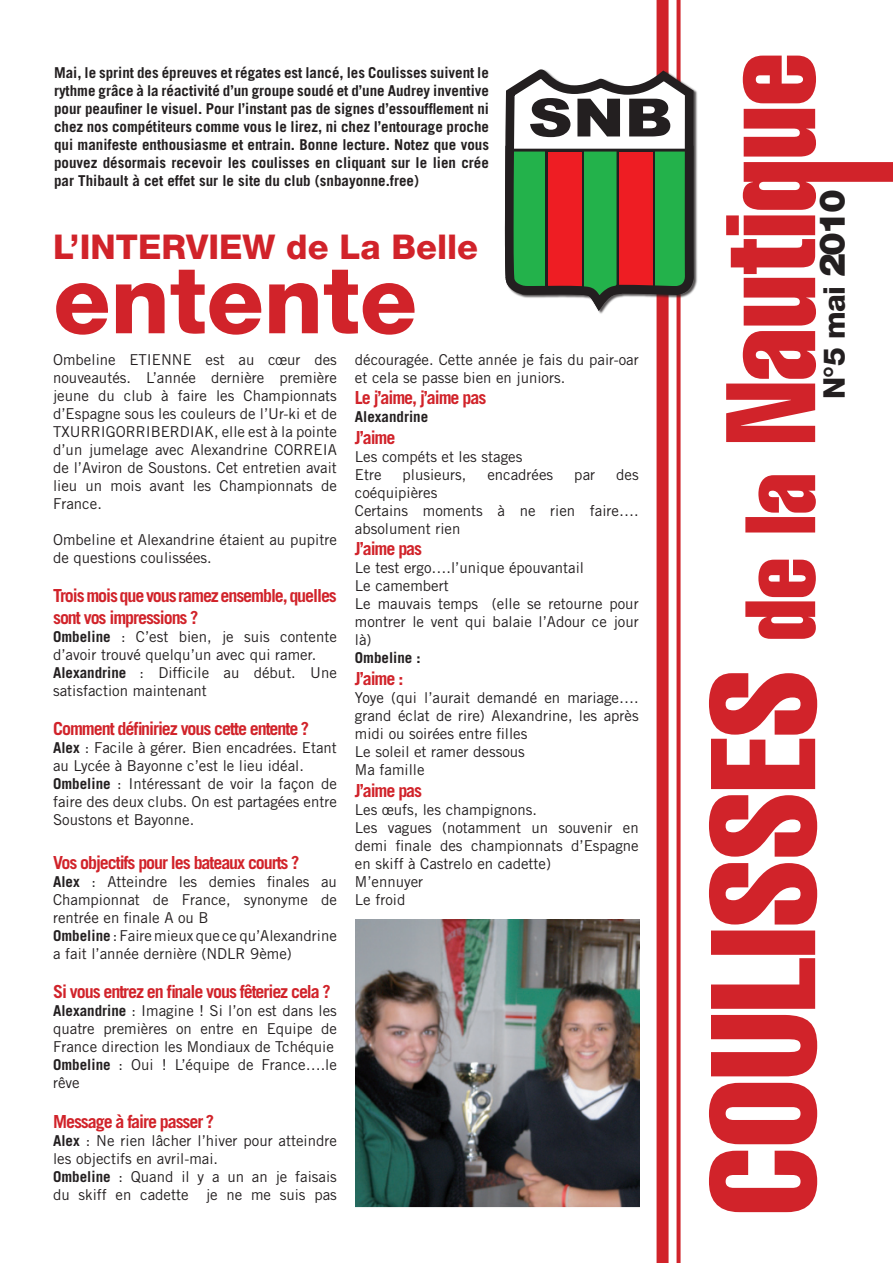
<style>
.page{position:relative;width:893px;height:1263px;background:#fff}
.page>*{position:absolute;margin:0;border:0;box-sizing:border-box;transform-origin:0 0}
.t1{font:800 94.05px "Helvetica Neue";color:#d1232a}
.t2{font:900 52.8px "Arial";color:#231f20;scale:1.18 1}
.t3{font:800 34.2px "Helvetica Neue";color:#d1232a}
.t4{font:800 29.85px "Helvetica Neue";color:#231f20}
.t5{font:700 18px/21.6px "Trade Gothic";letter-spacing:-.06em;color:#d1232a}
.t6{font:15px/18px "Trade Gothic";color:#231f20}
.t7{font:700 15px/18px "Trade Gothic";color:#231f20;text-align:justify}
.s1{font-weight:700}
.s2{font-weight:900;font-size:35.7px}
</style>
<div class="page">
<svg style="left:709px;top:56px;width:184px;height:1156px"></svg>
<div style="left:676px;top:0;width:5px;height:1263px;background:#d1232a"></div>
<div style="left:657px;top:0;width:12px;height:1263px;background:#d1232a"></div>
<div style="left:505px;top:70px;width:198px;height:251px;background:#231f20;opacity:.75"></div>
<svg style="left:505px;top:69px;width:188px;height:242px"></svg>
<img style="left:356px;top:920px;width:283px;height:288px">
<p class="t7" style="left:54px;top:64px;width:436px">Mai, le sprint des épreuves et régates est lancé, les Coulisses suivent le rythme grâce à la réactivité d’un groupe soudé et d’une Audrey inventive pour peaufiner le visuel. Pour l’instant pas de signes d’essoufflement ni chez nos compétiteurs comme vous le lirez, ni chez l’entourage proche qui manifeste enthousiasme et entrain. Bonne lecture. Notez que vous pouvez désormais recevoir les coulisses en cliquant sur le lien crée par Thibault à cet effet sur le site du club (snbayonne.free)</p>
<h3 class="t3" style="left:53px;top:226px;width:426px">L’INTERVIEW de La Belle</h3>
<h1 class="t1" style="left:53px;top:244px;width:365px">entente</h1>
<h2 class="t2" style="left:528px;top:88px;width:124px">SNB</h2>
<p class="t6" style="left:53px;top:350px;width:285px;text-align:justify">Ombeline ETIENNE est au cœur des nouveautés. L’année dernière première jeune du club à faire les Championnats d’Espagne sous les couleurs de l’Ur-ki et de TXURRIGORRIBERDIAK, elle est à la pointe d’un jumelage avec Alexandrine CORREIA de l’Aviron de Soustons. Cet entretien avait lieu un mois avant les Championnats de France.</p>
<p class="t6" style="left:53px;top:530px;width:285px">Ombeline et Alexandrine étaient au pupitre de questions coulissées.</p>
<p class="t5" style="left:53px;top:585px;width:285px">Trois mois que vous ramez ensemble, quelles sont vos impressions ?</p>
<p class="t6" style="left:53px;top:627px;width:285px"><span class="s1">Ombeline</span> : C’est bien, je suis contente d’avoir trouvé quelqu’un avec qui ramer.<br><span class="s1">Alexandrine</span> : Difficile au début. Une satisfaction maintenant</p>
<p class="t5" style="left:53px;top:718px;width:258px">Comment définiriez vous cette entente ?</p>
<p class="t6" style="left:53px;top:739px;width:285px"><span class="s1">Alex</span> : Facile à gérer. Bien encadrées. Etant au Lycée à Bayonne c’est le lieu idéal.<br><span class="s1">Ombeline</span> : Intéressant de voir la façon de faire des deux clubs. On est partagées entre Soustons et Bayonne.</p>
<p class="t5" style="left:53px;top:851px;width:248px">Vos objectifs pour les bateaux courts ?</p>
<p class="t6" style="left:53px;top:872px;width:285px"><span class="s1">Alex</span> : Atteindre les demies finales au Championnat de France, synonyme de rentrée en finale A ou B<br><span class="s1">Ombeline</span> : Faire mieux que ce qu’Alexandrine a fait l’année dernière (NDLR 9ème)</p>
<p class="t5" style="left:53px;top:981px;width:279px">Si vous entrez en finale vous fêteriez cela ?</p>
<p class="t6" style="left:53px;top:1002px;width:285px"><span class="s1">Alexandrine</span> : Imagine ! Si l’on est dans les quatre premières on entre en Equipe de France direction les Mondiaux de Tchéquie <span class="s1">Ombeline</span> : Oui ! L’équipe de France….le rêve</p>
<p class="t5" style="left:53px;top:1110px;width:163px">Message à faire passer ?</p>
<p class="t6" style="left:53px;top:1131px;width:285px"><span class="s1">Alex</span> : Ne rien lâcher l’hiver pour atteindre les objectifs en avril-mai.<br><span class="s1">Ombeline</span> : Quand il y a un an je faisais du skiff en cadette je ne me suis pas</p>
<p class="t6" style="left:355px;top:350px;width:285px">découragée. Cette année je fais du pair-oar et cela se passe bien en juniors.</p>
<p class="t5" style="left:355px;top:387px;width:133px">Le j’aime, j’aime pas</p>
<p class="t7" style="left:355px;top:408px;width:75px">Alexandrine</p>
<p class="t5" style="left:355px;top:426px;width:42px">J’aime</p>
<p class="t6" style="left:355px;top:447px;width:169px">Les compéts et les stages<br>Etre</p>
<p class="t6" style="left:403px;top:465px;width:65px">plusieurs,</p>
<p class="t6" style="left:487px;top:465px;width:67px">encadrées</p>
<p class="t6" style="left:574px;top:465px;width:22px">par</p>
<p class="t6" style="left:616px;top:465px;width:24px">des</p>
<p class="t6" style="left:355px;top:483px;width:285px">coéquipières<br>Certains moments à ne rien faire…. absolument rien</p>
<p class="t5" style="left:355px;top:538px;width:69px">J’aime pas</p>
<p class="t6" style="left:355px;top:559px;width:285px">Le test ergo….l’unique épouvantail<br>Le camembert<br>Le mauvais temps (elle se retourne pour montrer le vent qui balaie l’Adour ce jour là)</p>
<p class="t7" style="left:355px;top:649px;width:67px">Ombeline :</p>
<p class="t5" style="left:355px;top:667px;width:50px">J’aime :</p>
<p class="t6" style="left:355px;top:688px;width:285px">Yoye (qui l’aurait demandé en mariage…. grand éclat de rire) Alexandrine, les après midi ou soirées entre filles<br>Le soleil et ramer dessous<br>Ma famille</p>
<p class="t5" style="left:355px;top:779px;width:69px">J’aime pas</p>
<p class="t6" style="left:355px;top:800px;width:285px">Les œufs, les champignons.<br>Les vagues (notamment un souvenir en demi finale des championnats d’Espagne en skiff à Castrelo en cadette)<br>M’ennuyer<br>Le froid</p>
<h3 class="t4" style="left:816px;top:399px;width:211px;rotate:-90deg">N°5 mai <span class="s2">2010</span></h3>
</div>
